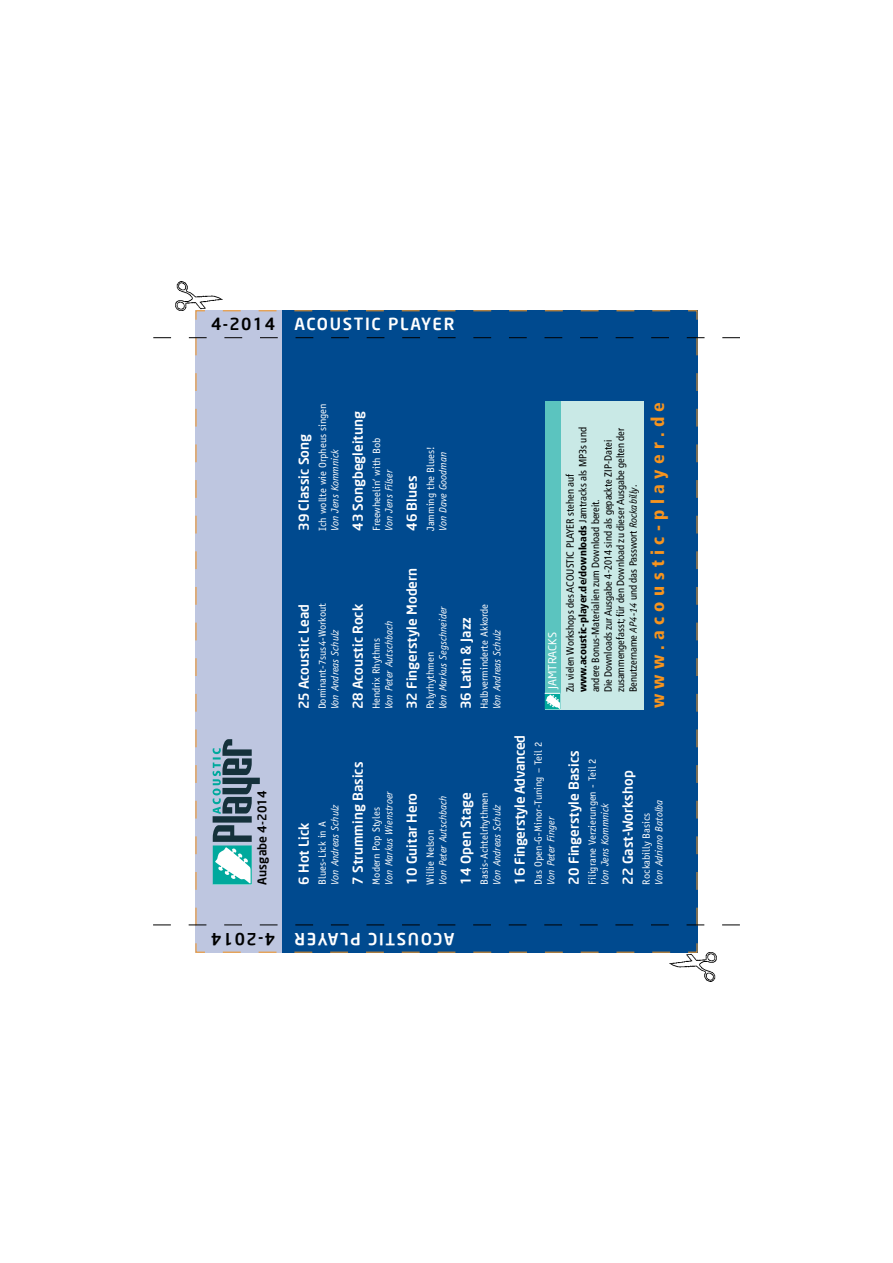
<style>
.page{position:relative;width:893px;height:1263px;background:#fff}
.page>*{position:absolute;margin:0;border:0;box-sizing:border-box;transform-origin:0 0}
.t1{font:900 condensed 18px "Frutiger";letter-spacing:.3em;color:#f7941e}
.t2{font:500 16.5px "Neo Sans";letter-spacing:.1em;color:#fff}
.t3{font:500 16.5px "Neo Sans";color:#000}
.t4{font:500 13.5px "Neo Sans";color:#fff}
.t5{font:500 13.5px "Neo Sans";letter-spacing:-.02em;color:#fff}
.t6{font:500 12px "Neo Sans";letter-spacing:.01em;color:#000}
.t7{font:10.95px "Neo Sans";color:#fff}
.t8{font:condensed 10.5px/12.6px "Frutiger";color:#000}
.t9{font:10.5px "Officina Sans";color:#fff}
.t10{font:italic 10.5px "Officina Sans";color:#fff}
.s1{color:#000}
.s2{font-weight:900}
.s3{font-family:"Officina Sans";font-style:italic;font-stretch:normal}
</style>
<div class="page">
<svg style="left:195px;top:310px;width:503px;height:643px;background:#266099"></svg>
<svg style="left:153px;top:329px;width:587px;height:605px;background:#4e82b0"></svg>
<img style="left:669px;top:952px;width:48px;height:29px">
<img style="left:175px;top:281px;width:48px;height:29px">
<h2 class="t2" style="left:211px;top:314px;width:245px"><span class="s1">4-2014</span> ACOUSTIC PLAYER</h2>
<p class="t6" style="left:254px;top:884px;width:96px;rotate:-90deg">Ausgabe 4-2014</p>
<p class="t9" style="left:316px;top:531px;width:129px;rotate:-90deg">Ich wollte wie Orpheus singen</p>
<p class="t4" style="left:295px;top:531px;width:98px;rotate:-90deg">39 Classic Song</p>
<p class="t10" style="left:329px;top:531px;width:83px;rotate:-90deg">Von Jens Kommnick</p>
<p class="t4" style="left:349px;top:531px;width:121px;rotate:-90deg">43 Songbegleitung</p>
<p class="t9" style="left:370px;top:531px;width:95px;rotate:-90deg">Freewheelin‘ with Bob</p>
<p class="t10" style="left:383px;top:531px;width:63px;rotate:-90deg">Von Jens Filser</p>
<p class="t4" style="left:403px;top:531px;width:57px;rotate:-90deg">46 Blues</p>
<p class="t9" style="left:424px;top:531px;width:86px;rotate:-90deg">Jamming the Blues!</p>
<p class="t10" style="left:437px;top:531px;width:81px;rotate:-90deg">Von Dave Goodman</p>
<p class="t4" style="left:295px;top:709px;width:107px;rotate:-90deg">25 Acoustic Lead</p>
<p class="t9" style="left:316px;top:709px;width:108px;rotate:-90deg">Dominant-7sus4-Workout</p>
<p class="t10" style="left:329px;top:709px;width:82px;rotate:-90deg">Von Andreas Schulz</p>
<p class="t4" style="left:349px;top:709px;width:107px;rotate:-90deg">28 Acoustic Rock</p>
<p class="t10" style="left:383px;top:709px;width:91px;rotate:-90deg">Von Peter Autschbach</p>
<p class="t9" style="left:370px;top:709px;width:73px;rotate:-90deg">Hendrix Rhythms</p>
<p class="t4" style="left:403px;top:709px;width:143px;rotate:-90deg">32 Fingerstyle Modern</p>
<p class="t9" style="left:478px;top:709px;width:107px;rotate:-90deg">Halbverminderte Akkorde</p>
<p class="t10" style="left:437px;top:709px;width:105px;rotate:-90deg">Von Markus Segschneider</p>
<p class="t4" style="left:457px;top:709px;width:94px;rotate:-90deg">36 Latin &amp; Jazz</p>
<p class="t10" style="left:491px;top:709px;width:82px;rotate:-90deg">Von Andreas Schulz</p>
<p class="t9" style="left:424px;top:709px;width:59px;rotate:-90deg">Polyrhythmen</p>
<p class="t10" style="left:329px;top:884px;width:82px;rotate:-90deg">Von Andreas Schulz</p>
<p class="t4" style="left:295px;top:884px;width:63px;rotate:-90deg">6 Hot Lick</p>
<p class="t9" style="left:316px;top:884px;width:65px;rotate:-90deg">Blues-Lick in A</p>
<p class="t4" style="left:349px;top:884px;width:124px;rotate:-90deg">7 Strumming Basics</p>
<p class="t10" style="left:383px;top:884px;width:95px;rotate:-90deg">Von Markus Wienstroer</p>
<p class="t4" style="left:403px;top:884px;width:93px;rotate:-90deg">10 Guitar Hero</p>
<p class="t9" style="left:370px;top:884px;width:79px;rotate:-90deg">Modern Pop Styles</p>
<p class="t10" style="left:437px;top:884px;width:91px;rotate:-90deg">Von Peter Autschbach</p>
<p class="t4" style="left:457px;top:884px;width:94px;rotate:-90deg">14 Open Stage</p>
<p class="t9" style="left:478px;top:884px;width:94px;rotate:-90deg">Basis-Achtelrhythmen</p>
<p class="t10" style="left:491px;top:884px;width:82px;rotate:-90deg">Von Andreas Schulz</p>
<p class="t9" style="left:424px;top:884px;width:56px;rotate:-90deg">Willie Nelson</p>
<p class="t8" style="left:564px;top:692px;width:267px;rotate:-90deg">Zu vielen Workshops des ACOUSTIC PLAYER stehen auf <span class="s2">www.acoustic-player.de/downloads</span> Jamtracks als MP3s und andere Bonus-Materialien zum Download bereit.<br>Die Downloads zur Ausgabe 4-2014 sind als gepackte ZIP-Datei zusammengefasst; für den Download zu dieser Ausgabe gelten der Benutzername <span class="s3">AP4-14</span> und das Passwort <span class="s3">Rockabilly</span>.</p>
<p class="t7" style="left:546px;top:689px;width:59px;rotate:-90deg">Jamtracks</p>
<h1 class="t1" style="left:647px;top:708px;width:308px;rotate:-90deg">www.acoustic-player.de</h1>
<p class="t5" style="left:511px;top:884px;width:151px;rotate:-90deg">16 Fingerstyle Advanced</p>
<p class="t9" style="left:532px;top:884px;width:144px;rotate:-90deg">Das Open-G-Minor-Tuning – Teil 2</p>
<p class="t10" style="left:545px;top:884px;width:69px;rotate:-90deg">Von Peter Finger</p>
<p class="t4" style="left:565px;top:884px;width:136px;rotate:-90deg">20 Fingerstyle Basics</p>
<p class="t9" style="left:586px;top:884px;width:128px;rotate:-90deg">Filigrane Verzierungen - Teil 2</p>
<p class="t10" style="left:599px;top:884px;width:83px;rotate:-90deg">Von Jens Kommnick</p>
<p class="t4" style="left:619px;top:884px;width:116px;rotate:-90deg">22 Gast-Workshop</p>
<p class="t10" style="left:653px;top:884px;width:86px;rotate:-90deg">Von Adriano Batolba</p>
<p class="t9" style="left:640px;top:884px;width:73px;rotate:-90deg">Rockabilly Basics</p>
<h2 class="t3" style="left:275px;top:949px;width:65px;rotate:-180deg">4-2014</h2>
<h2 class="t2" style="left:454px;top:949px;width:162px;rotate:-180deg">ACOUSTIC PLAYER</h2>
</div>
